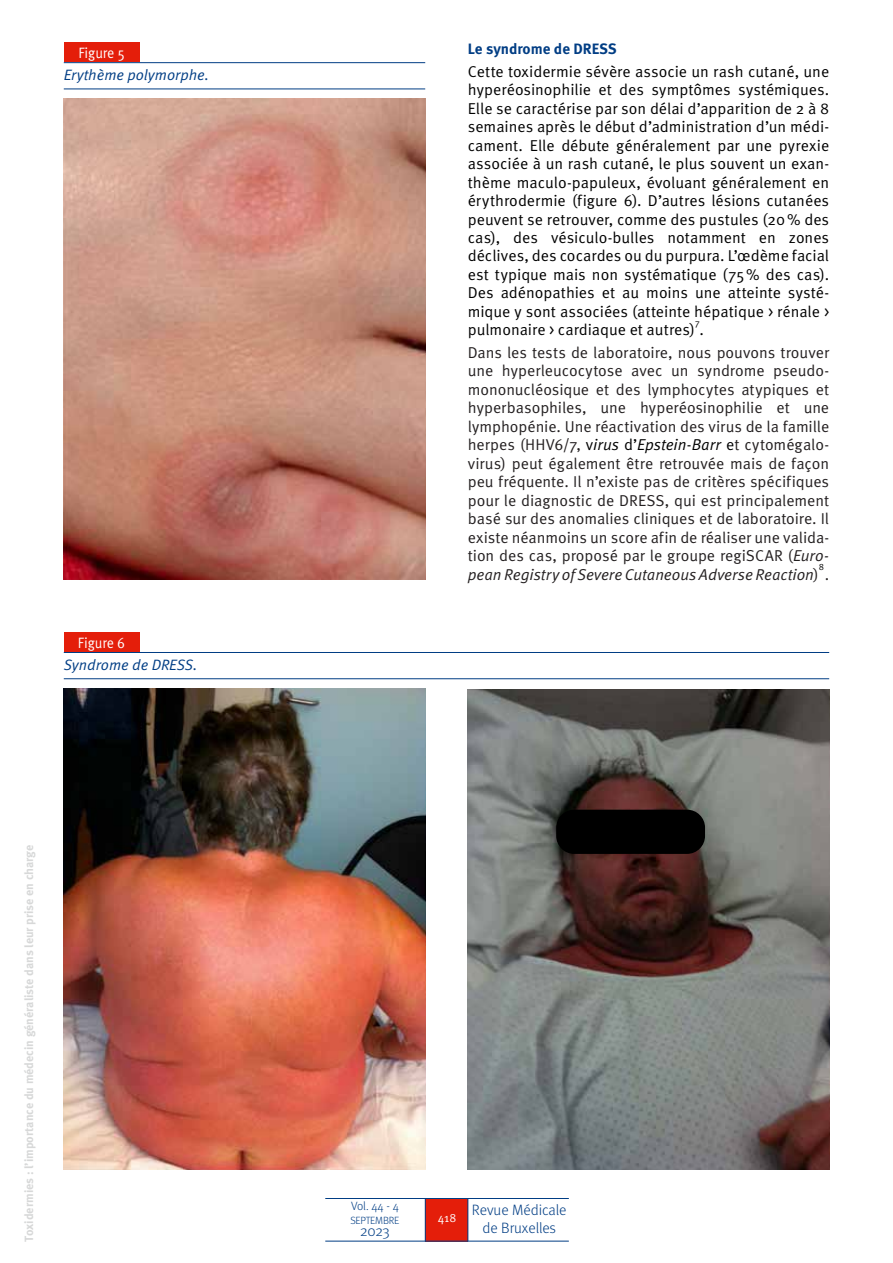
<style>
.page{position:relative;width:893px;height:1263px;background:#fff}
.page>*{position:absolute;margin:0;border:0;box-sizing:border-box;transform-origin:0 0}
.t1{font:15.75px/18.5px "Meta Pro Norm";color:#000;text-align:justify}
.t2{font:15.75px/18.5px "Meta Pro Norm";color:#231f20;text-align:justify}
.t3{font:italic 15.75px "Meta Pro";letter-spacing:-.005em;color:#231f20}
.t4{font:italic 15px "Meta Pro";color:#003d84}
.t5{font:300 15px/18px "Meta Pro";color:#003d84;text-align:center}
.t6{font:700 15px "Meta Pro";color:#003d84}
.t7{font:15px "Meta Pro Norm";color:#fff;scale:.92 1}
.t8{font:300 15px "Meta Pro";color:#003d84}
.t9{font:700 12px "Meta Pro";color:#d7d8d8}
.t10{font:300 12px "Meta Pro";color:#003d84}
.t11{font:12px "Meta Pro Norm";color:#fff}
.t12{font:300 10.5px "Meta Pro";letter-spacing:-.015em;color:#003d84}
.t13{font:9.15px "Meta Pro Norm";color:#000}
.s1{color:#000}
.s2{font-family:"Meta Pro";font-style:italic;color:#000}
.s3{font-family:"Meta Pro";font-style:italic}
.s4{font-family:"Meta Pro Norm";font-style:normal}
.s5{font-style:inherit}
</style>
<div class="page">
<div style="left:426px;top:1198px;width:42px;height:43px;background:#e41e0a"></div>
<hr style="left:325px;top:1241px;width:244px;height:1px;background:#003d84">
<hr style="left:467px;top:1198px;width:1px;height:43px;background:#003d84">
<hr style="left:425px;top:1198px;width:1px;height:43px;background:#003d84">
<hr style="left:325px;top:1198px;width:244px;height:1px;background:#003d84">
<div style="left:64px;top:43px;width:75px;height:19px;background:#e41e0a"></div>
<hr style="left:64px;top:62px;width:361px;height:1px;background:#003d84">
<hr style="left:64px;top:89px;width:361px;height:1px;background:#003d84">
<img style="left:64px;top:99px;width:361px;height:481px">
<div style="left:64px;top:632px;width:75px;height:20px;background:#e41e0a"></div>
<hr style="left:64px;top:652px;width:765px;height:1px;background:#003d84">
<hr style="left:64px;top:678px;width:765px;height:1px;background:#003d84">
<img style="left:64px;top:689px;width:361px;height:480px">
<img style="left:468px;top:689px;width:361px;height:480px">
<div style="left:556px;top:810px;width:149px;height:44px;background:#000;border-radius:18px"></div>
<p class="t7" style="left:78px;top:42px;width:52px">Figure 5</p>
<p class="t4" style="left:64px;top:64px;width:147px">Erythème polymorphe.</p>
<p class="t7" style="left:78px;top:631px;width:53px">Figure 6</p>
<p class="t4" style="left:64px;top:653px;width:135px">Syndrome de DRESS.</p>
<p class="t9" style="left:20px;top:1241px;width:398px;rotate:-90deg">Toxidermies : l’importance du médecin généraliste dans leur prise en charge</p>
<p class="t6" style="left:468px;top:37px;width:150px">Le syndrome de DRESS</p>
<p class="t1" style="left:468px;top:61px;width:363px">Cette toxidermie sévère associe un rash cutané, une hyperéosinophilie et des symptômes systémiques.<br>Elle se caractérise par son délai d’apparition de 2 à 8 semaines après le début d’administration d’un médi&shy;cament. Elle débute généralement par une pyrexie associée à un rash cutané, le plus souvent un exan&shy;thème maculo-papuleux, évoluant généralement en érythrodermie (figure 6). D’autres lésions cutanées peuvent se retrouver, comme des pustules (20% des cas), des vésiculo-bulles notamment en zones déclives, des cocardes ou du purpura. L’œdème facial est typique mais non systématique (75% des cas).<br>Des adénopathies et au moins une atteinte systé&shy;mique y sont associées (atteinte hépatique &gt; rénale &gt; pulmonaire &gt; cardiaque et autres) .</p>
<p class="t13" style="left:695px;top:315px;width:6px">7</p>
<p class="t2" style="left:468px;top:342px;width:363px">Dans les tests de laboratoire, nous pouvons trouver une hyperleucocytose avec un syndrome pseudo&shy;mononucléosique et des lymphocytes atypiques et hyperbasophiles, une hyperéosinophilie et une lymphopénie. Une réactivation des virus de la famille herpes (HHV6/7, <span class="s1">v</span><span class="s2">irus</span> <span class="s1">d’</span><span class="s2">Epstein</span><span class="s1">-</span><span class="s2">Barr</span> <span class="s1">e</span>t cytomégalo&shy;virus) peut également être retrouvée mais de façon peu fréquente. Il n’existe pas de critères spécifiques pour le diagnostic de DRESS, qui est principalement basé sur des anomalies cliniques et de laboratoire. Il existe néanmoins un score afin de réaliser une valida&shy;tion des cas, proposé par le groupe regiSCAR (<span class="s3">Euro-</span></p>
<p class="t3" style="left:468px;top:562px;width:363px">pean Registry of Severe Cutaneous Adverse Reaction<span class="s4">) .</span></p>
<p class="t13" style="left:819px;top:560px;width:7px">8</p>
<p class="t10" style="left:351px;top:1197px;width:49px">Vol. 44 - 4</p>
<p class="t12" style="left:350px;top:1213px;width:51px">SEPTEMBRE</p>
<p class="t8" style="left:360px;top:1220px;width:31px">2023</p>
<p class="t11" style="left:438px;top:1208px;width:20px">418</p>
<p class="t5" style="left:472px;top:1200px;width:96px"><span class="s5">R</span>evue Médicale de Bruxelles</p>
</div>
